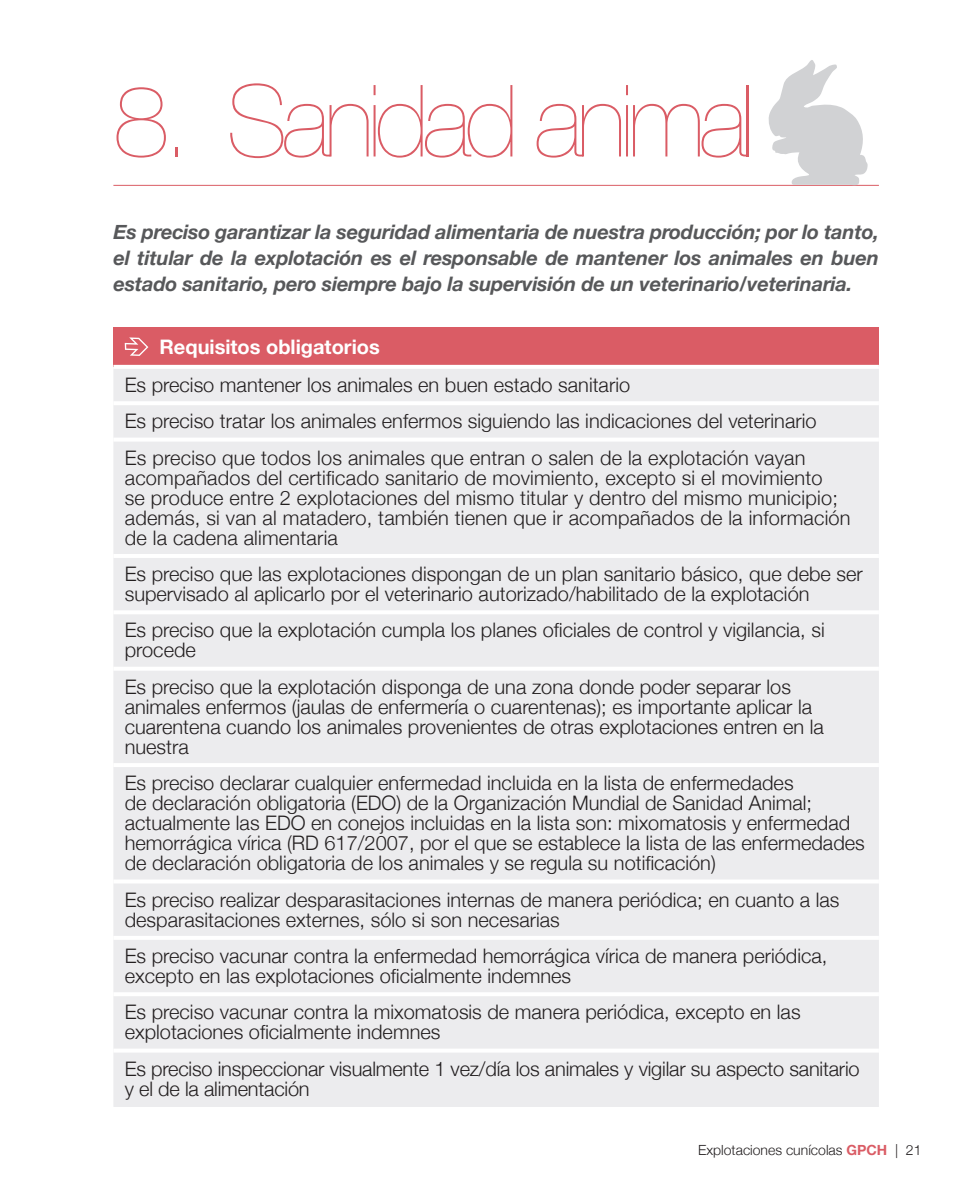
<style>
.page{position:relative;width:964px;height:1191px;background:#fff}
.page>*{position:absolute;margin:0;border:0;box-sizing:border-box;transform-origin:0 0}
.t1{font:200 100px "Helvetica Neue";letter-spacing:-.06em;color:#da5c65}
.t2{font:300 20px/20px "Helvetica Neue";color:#231f20}
.t3{font:italic 700 20px/26px "Helvetica Neue";letter-spacing:-.01em;color:#57585a;text-align:justify}
.t4{font:700 20px "Helvetica Neue";color:#fff}
.t5{font:300 14px "Helvetica Neue";color:#231f20}
.s1{font-weight:700;color:#da5c65}
</style>
<div class="page">
<div style="left:113px;top:327px;width:766px;height:40px;background:#da5c65"></div>
<div style="left:113px;top:369px;width:766px;height:738px;background:#ececee"></div>
<hr style="left:113px;top:365px;width:766px;height:4px;background:#fff">
<hr style="left:113px;top:401px;width:766px;height:4px;background:#fff">
<hr style="left:113px;top:437px;width:766px;height:4px;background:#fff">
<hr style="left:113px;top:554px;width:766px;height:4px;background:#fff">
<hr style="left:113px;top:610px;width:766px;height:4px;background:#fff">
<svg style="left:113px;top:666px;width:766px;height:4px"></svg>
<hr style="left:113px;top:763px;width:766px;height:4px;background:#fff">
<hr style="left:113px;top:879px;width:766px;height:4px;background:#fff">
<hr style="left:113px;top:936px;width:766px;height:4px;background:#fff">
<hr style="left:113px;top:992px;width:766px;height:4px;background:#fff">
<hr style="left:113px;top:1048px;width:766px;height:4px;background:#fff">
<svg style="left:125px;top:337px;width:23px;height:19px"></svg>
<hr style="left:113px;top:185px;width:766px;height:1px;background:#da5c65">
<svg style="left:767px;top:60px;width:100px;height:126px"></svg>
<h1 class="t1" style="left:113px;top:63px;width:642px">8. Sanidad animal</h1>
<p class="t3" style="left:113px;top:219px;width:767px">Es preciso garantizar la seguridad alimentaria de nuestra producción; por lo tanto, el titular de la explotación es el responsable de mantener los animales en buen estado sanitario, pero siempre bajo la supervisión de un veterinario/veterinaria.</p>
<p class="t4" style="left:159px;top:334px;width:222px">Requisitos obligatorios</p>
<p class="t2" style="left:125px;top:366px;width:693px;line-height:36.4px">Es preciso mantener los animales en buen estado sanitario<br>Es preciso tratar los animales enfermos siguiendo las indicaciones del veterinario<br>Es preciso que todos los animales que entran o salen de la explotación vayan</p>
<p class="t2" style="left:125px;top:467px;width:727px">acompañados del certificado sanitario de movimiento, excepto si el movimiento<br>se produce entre 2 explotaciones del mismo titular y dentro del mismo municipio; además, si van al matadero, también tienen que ir acompañados de la información de la cadena alimentaria</p>
<p class="t2" style="left:125px;top:563px;width:739px">Es preciso que las explotaciones dispongan de un plan sanitario básico, que debe ser supervisado al aplicarlo por el veterinario autorizado/habilitado de la explotación</p>
<p class="t2" style="left:125px;top:620px;width:701px">Es preciso que la explotación cumpla los planes oficiales de control y vigilancia, si procede</p>
<p class="t2" style="left:125px;top:676px;width:701px">Es preciso que la explotación disponga de una zona donde poder separar los animales enfermos (jaulas de enfermería o cuarentenas); es importante aplicar la cuarentena cuando los animales provenientes de otras explotaciones entren en la nuestra</p>
<p class="t2" style="left:125px;top:772px;width:741px">Es preciso declarar cualquier enfermedad incluida en la lista de enfermedades<br>de declaración obligatoria (EDO) de la Organización Mundial de Sanidad Animal; actualmente las EDO en conejos incluidas en la lista son: mixomatosis y enfermedad hemorrágica vírica (RD 617/2007, por el que se establece la lista de las enfermedades de declaración obligatoria de los animales y se regula su notificación)</p>
<p class="t2" style="left:125px;top:889px;width:716px">Es preciso realizar desparasitaciones internas de manera periódica; en cuanto a las desparasitaciones externes, sólo si son necesarias</p>
<p class="t2" style="left:125px;top:945px;width:704px">Es preciso vacunar contra la enfermedad hemorrágica vírica de manera periódica, excepto en las explotaciones oficialmente indemnes</p>
<p class="t2" style="left:125px;top:1001px;width:677px">Es preciso vacunar contra la mixomatosis de manera periódica, excepto en las explotaciones oficialmente indemnes</p>
<p class="t2" style="left:125px;top:1058px;width:736px">Es preciso inspeccionar visualmente 1 vez/día los animales y vigilar su aspecto sanitario y el de la alimentación</p>
<p class="t5" style="left:698px;top:1141px;width:225px">Explotaciones cunícolas <span class="s1">GPCH</span> | 21</p>
</div>
